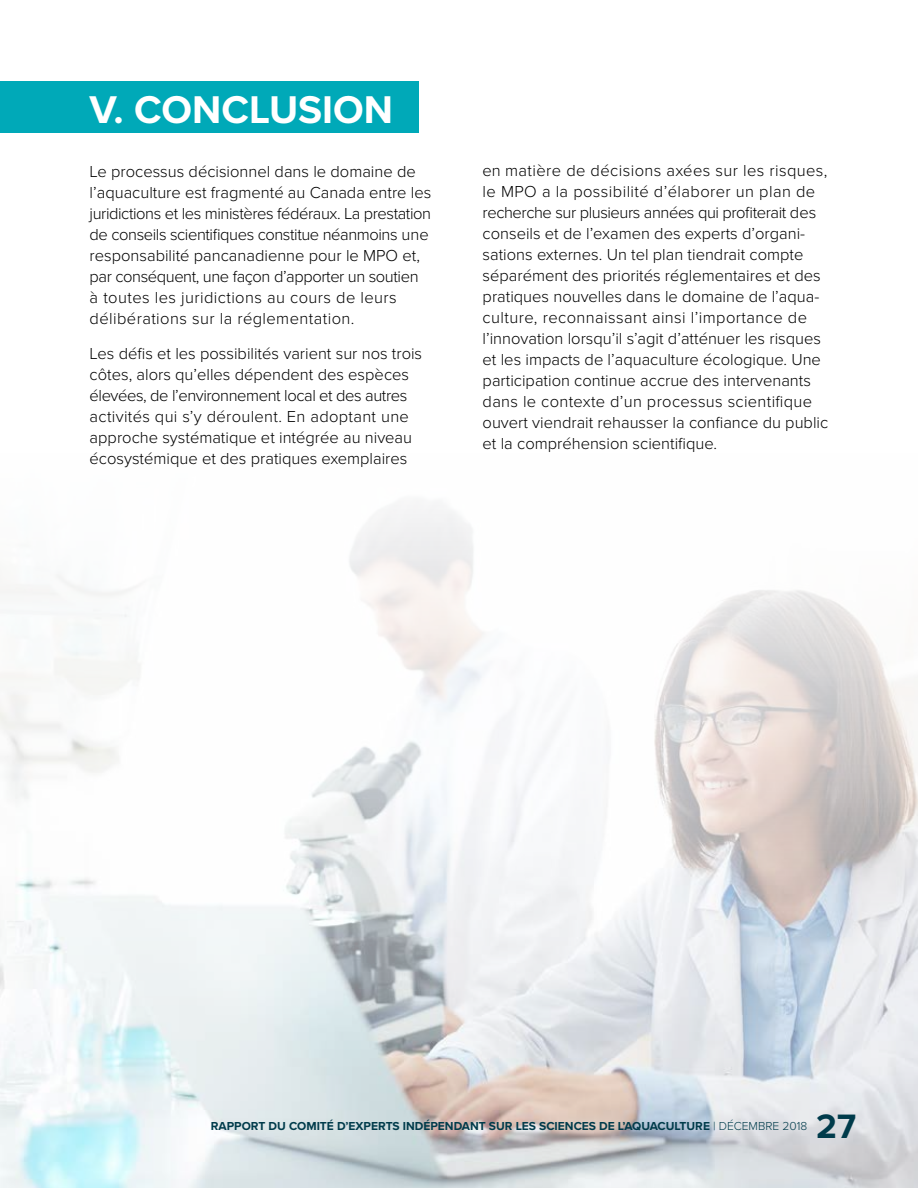
<style>
.page{position:relative;width:918px;height:1188px;background:#fff}
.page>*{position:absolute;margin:0;border:0;box-sizing:border-box;transform-origin:0 0}
.t1{font:700 40.05px "Proxima Nova";color:#fff}
.t2{font:700 35.1px "Proxima Nova";color:#003b4b}
.t3{font:300 16.5px/21px "Proxima Nova";color:#000}
.t4{font:700 12px "Proxima Nova";color:#003b4b}
.s1{font-weight:300}
</style>
<div class="page">
<img style="left:0;top:505px;width:918px;height:683px">
<div style="left:0;top:81px;width:418px;height:52px;background:#00a9b8"></div>
<h1 class="t1" style="left:90px;top:86px;width:305px">V. CONCLUSION</h1>
<p class="t3" style="left:90px;top:161px;width:343px">Le processus décisionnel dans le domaine de l’aquaculture est fragmenté au Canada entre les juridictions et les ministères fédéraux. La prestation de conseils scientifiques constitue néanmoins une responsabilité pancanadienne pour le MPO et, par conséquent, une façon d’apporter un soutien<br>à toutes les juridictions au cours de leurs délibérations sur la réglementation.</p>
<p class="t3" style="left:90px;top:343px;width:334px">Les défis et les possibilités varient sur nos trois côtes, alors qu’elles dépendent des espèces élevées, de l’environnement local et des autres activités qui s’y déroulent. En adoptant une approche systématique et intégrée au niveau écosystémique et des pratiques exemplaires</p>
<p class="t3" style="left:483px;top:160px;width:347px">en matière de décisions axées sur les risques, le MPO a la possibilité d’élaborer un plan de recherche sur plusieurs années qui profiterait des conseils et de l’examen des experts d’organi&shy;sations externes. Un tel plan tiendrait compte séparément des priorités réglementaires et des pratiques nouvelles dans le domaine de l’aqua&shy;culture, reconnaissant ainsi l’importance de l’innovation lorsqu’il s’agit d’atténuer les risques et les impacts de l’aquaculture écologique. Une participation continue accrue des intervenants dans le contexte d’un processus scientifique ouvert viendrait rehausser la confiance du public et la compréhension scientifique.</p>
<p class="t4" style="left:211px;top:1119px;width:598px">RAPPORT DU COMITÉ D’EXPERTS INDÉPENDANT SUR LES SCIENCES DE L’AQUACULTURE <span class="s1">| DÉCEMBRE 2018</span></p>
<h2 class="t2" style="left:816px;top:1105px;width:41px">27</h2>
</div>
